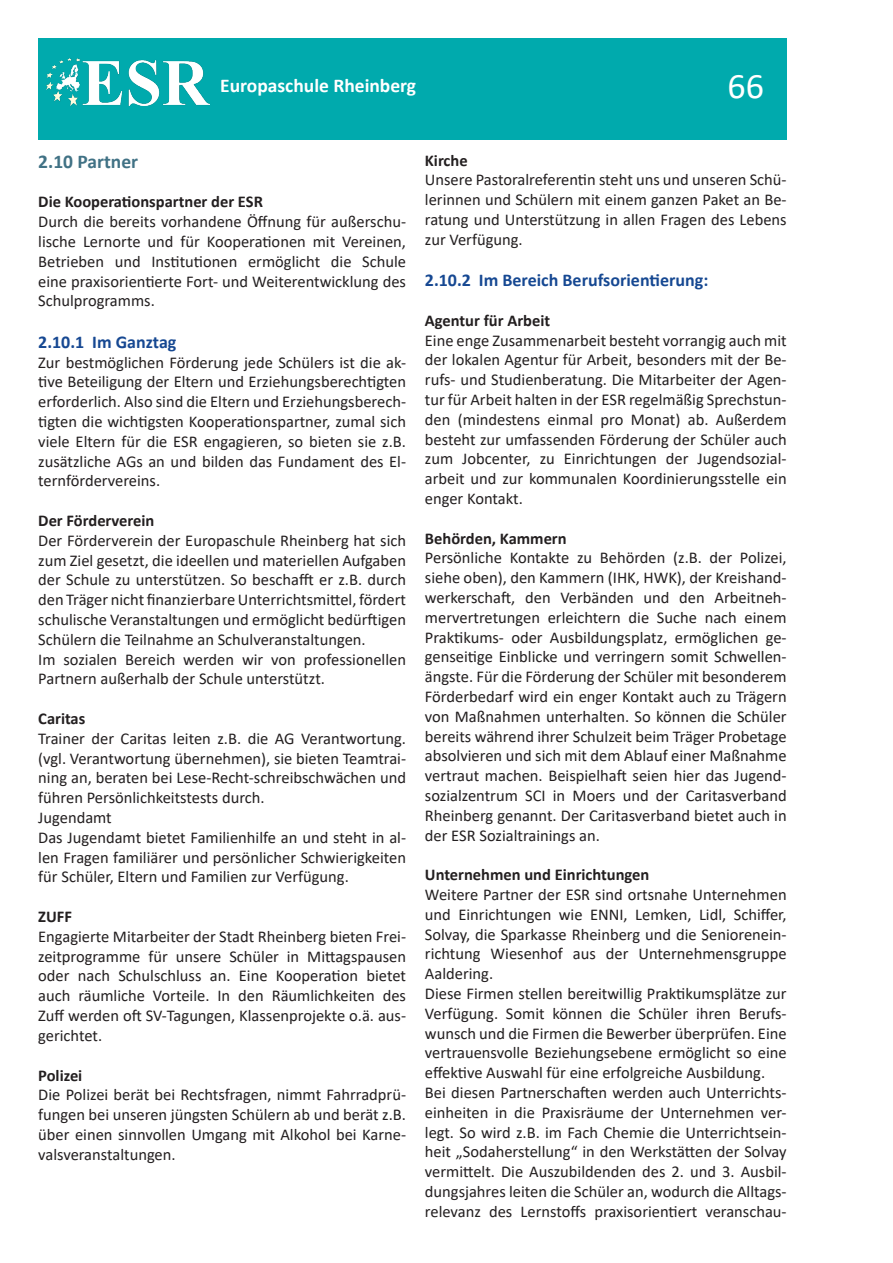
<style>
.page{position:relative;width:893px;height:1263px;background:#fff}
.page>*{position:absolute;margin:0;border:0;box-sizing:border-box;transform-origin:0 0}
.t1{font:36px "Calibri";color:#fff}
.t2{font:700 19.5px "Calibri";color:#fff}
.überschrift_3{font:700 19.5px "Calibri";color:#417285}
.überschrift_4{font:700 18px "Calibri";color:#164892}
.fließtext{font:16.5px/19.8px "Calibri";color:#231f20;text-align:justify}
.einfache_fette_übers{font:700 16.5px "Calibri";color:#231f20}
</style>
<div class="page">
<div style="left:38px;top:38px;width:749px;height:102px;background:#00aaad"></div>
<img style="left:47px;top:58px;width:162px;height:48px">
<p class="t2" style="left:220px;top:72px;width:197px">Europaschule Rheinberg</p>
<h1 class="t1" style="left:727px;top:61px;width:38px">66</h1>
<p class="überschrift_3" style="left:38px;top:148px;width:101px">2.10 Partner</p>
<p class="einfache_fette_übers" style="left:38px;top:190px;width:226px">Die Kooperationspartner der ESR</p>
<p class="fließtext" style="left:38px;top:211px;width:369px">Durch die bereits vorhandene Öffnung für außerschu&shy;lische Lernorte und für Kooperationen mit Vereinen, Betrieben und Institutionen ermöglicht die Schule eine praxisorientierte Fort- und Weiterentwicklung des Schulprogramms.</p>
<p class="überschrift_4" style="left:38px;top:329px;width:140px">2.10.1 Im Ganztag</p>
<p class="fließtext" style="left:38px;top:352px;width:369px">Zur bestmöglichen Förderung jede Schülers ist die ak&shy;tive Beteiligung der Eltern und Erziehungsberechtigten erforderlich. Also sind die Eltern und Erziehungsberech&shy;tigten die wichtigsten Kooperationspartner, zumal sich viele Eltern für die ESR engagieren, so bieten sie z.B. zusätzliche AGs an und bilden das Fundament des El&shy;ternfördervereins.</p>
<p class="einfache_fette_übers" style="left:38px;top:509px;width:118px">Der Förderverein</p>
<p class="fließtext" style="left:38px;top:530px;width:369px">Der Förderverein der Europaschule Rheinberg hat sich zum Ziel gesetzt, die ideellen und materiellen Aufgaben der Schule zu unterstützen. So beschafft er z.B. durch den Träger nicht finanzierbare Unterrichtsmittel, fördert schulische Veranstaltungen und ermöglicht bedürftigen Schülern die Teilnahme an Schulveranstaltungen.</p>
<p class="fließtext" style="left:38px;top:649px;width:369px">Im sozialen Bereich werden wir von professionellen<br>Partnern außerhalb der Schule unterstützt.</p>
<p class="einfache_fette_übers" style="left:38px;top:707px;width:49px">Caritas</p>
<p class="fließtext" style="left:38px;top:728px;width:369px">Trainer der Caritas leiten z.B. die AG Verantwortung. (vgl. Verantwortung übernehmen), sie bieten Teamtrai&shy;ning an, beraten bei Lese-Recht-schreibschwächen und führen Persönlichkeitstests durch.</p>
<p class="fließtext" style="left:38px;top:807px;width:75px">Jugendamt</p>
<p class="fließtext" style="left:38px;top:827px;width:369px">Das Jugendamt bietet Familienhilfe an und steht in al&shy;len Fragen familiärer und persönlicher Schwierigkeiten für Schüler, Eltern und Familien zur Verfügung.</p>
<p class="einfache_fette_übers" style="left:38px;top:905px;width:35px">ZUFF</p>
<p class="fließtext" style="left:38px;top:926px;width:369px">Engagierte Mitarbeiter der Stadt Rheinberg bieten Frei&shy;zeitprogramme für unsere Schüler in Mittagspausen oder nach Schulschluss an. Eine Kooperation bietet auch räumliche Vorteile. In den Räumlichkeiten des Zuff werden oft SV-Tagungen, Klassenprojekte o.ä. aus&shy;gerichtet.</p>
<p class="einfache_fette_übers" style="left:38px;top:1063px;width:46px">Polizei</p>
<p class="fließtext" style="left:38px;top:1084px;width:369px">Die Polizei berät bei Rechtsfragen, nimmt Fahrradprü&shy;fungen bei unseren jüngsten Schülern ab und berät z.B. über einen sinnvollen Umgang mit Alkohol bei Karne&shy;valsveranstaltungen.</p>
<p class="einfache_fette_übers" style="left:425px;top:148px;width:44px">Kirche</p>
<p class="fließtext" style="left:425px;top:170px;width:363px">Unsere Pastoralreferentin steht uns und unseren Schü&shy;lerinnen und Schülern mit einem ganzen Paket an Be&shy;ratung und Unterstützung in allen Fragen des Lebens zur Verfügung.</p>
<p class="überschrift_4" style="left:425px;top:267px;width:285px">2.10.2 Im Bereich Berufsorientierung:</p>
<p class="einfache_fette_übers" style="left:425px;top:309px;width:127px">Agentur für Arbeit</p>
<p class="fließtext" style="left:425px;top:330px;width:363px">Eine enge Zusammenarbeit besteht vorrangig auch mit der lokalen Agentur für Arbeit, besonders mit der Be&shy;rufs- und Studienberatung. Die Mitarbeiter der Agen&shy;tur für Arbeit halten in der ESR regelmäßig Sprechstun&shy;den (mindestens einmal pro Monat) ab. Außerdem besteht zur umfassenden Förderung der Schüler auch zum Jobcenter, zu Einrichtungen der Jugendsozial&shy;arbeit und zur kommunalen Koordinierungsstelle ein enger Kontakt.</p>
<p class="einfache_fette_übers" style="left:425px;top:526px;width:143px">Behörden, Kammern</p>
<p class="fließtext" style="left:425px;top:548px;width:363px">Persönliche Kontakte zu Behörden (z.B. der Polizei, siehe oben), den Kammern (IHK, HWK), der Kreishand&shy;werkerschaft, den Verbänden und den Arbeitneh&shy;mervertretungen erleichtern die Suche nach einem Praktikums- oder Ausbildungsplatz, ermöglichen ge&shy;genseitige Einblicke und verringern somit Schwellen&shy;ängste. Für die Förderung der Schüler mit besonderem Förderbedarf wird ein enger Kontakt auch zu Trägern von Maßnahmen unterhalten. So können die Schüler bereits während ihrer Schulzeit beim Träger Probetage absolvieren und sich mit dem Ablauf einer Maßnahme vertraut machen. Beispielhaft seien hier das Jugend&shy;sozialzentrum SCI in Moers und der Caritasverband Rheinberg genannt. Der Caritasverband bietet auch in der ESR Sozialtrainings an.</p>
<p class="einfache_fette_übers" style="left:425px;top:863px;width:226px">Unternehmen und Einrichtungen</p>
<p class="fließtext" style="left:425px;top:884px;width:363px">Weitere Partner der ESR sind ortsnahe Unternehmen und Einrichtungen wie ENNI, Lemken, Lidl, Schiffer, Solvay, die Sparkasse Rheinberg und die Seniorenein&shy;richtung Wiesenhof aus der Unternehmensgruppe Aaldering.</p>
<p class="fließtext" style="left:425px;top:983px;width:363px">Diese Firmen stellen bereitwillig Praktikumsplätze zur Verfügung. Somit können die Schüler ihren Berufs&shy;wunsch und die Firmen die Bewerber überprüfen. Eine vertrauensvolle Beziehungsebene ermöglicht so eine effektive Auswahl für eine erfolgreiche Ausbildung.</p>
<p class="fließtext" style="left:425px;top:1082px;width:363px">Bei diesen Partnerschaften werden auch Unterrichts&shy;einheiten in die Praxisräume der Unternehmen ver&shy;legt. So wird z.B. im Fach Chemie die Unterrichtsein&shy;heit „Sodaherstellung“ in den Werkstätten der Solvay vermittelt. Die Auszubildenden des 2. und 3. Ausbil&shy;dungsjahres leiten die Schüler an, wodurch die Alltags&shy;relevanz des Lernstoffs praxisorientiert veranschau-</p>
</div>
